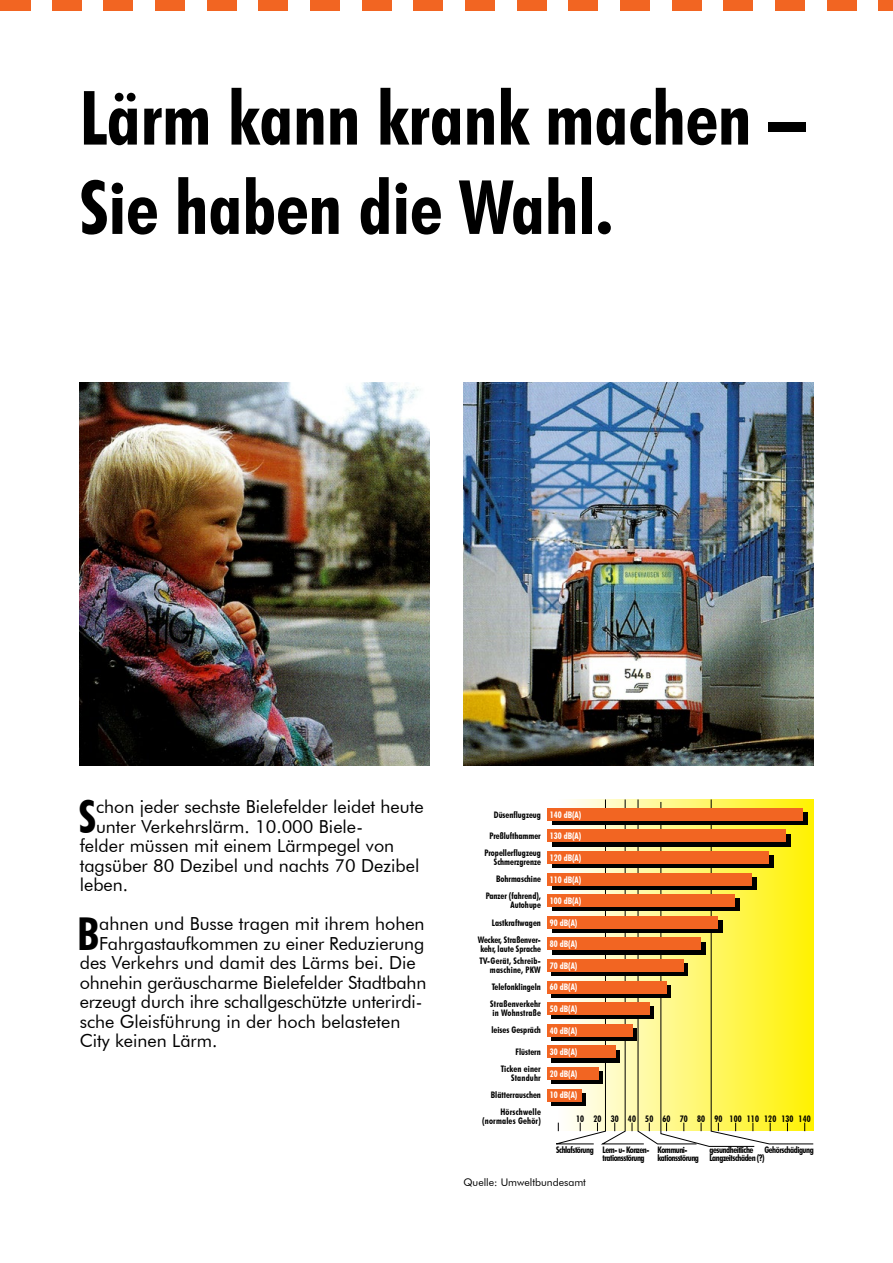
<style>
.page{position:relative;width:893px;height:1263px;background:#fff}
.page>*{position:absolute;margin:0;border:0;box-sizing:border-box;transform-origin:0 0}
.t1{font:700 condensed 75px/89.2px "Futura BT";color:#000}
.t2{font:700 condensed 45.3px "Futura BT";color:#000}
.t3{font:18px "Futura BT";color:#000}
.t4{font:10.5px "Futura BT";color:#000}
.t5{font:700 condensed 9px/9px "Futura BT";color:#000;text-align:right}
.t6{font:700 condensed 9px/9px "Futura BT";letter-spacing:.02em;color:#000;text-align:right}
.t7{font:700 condensed 9px/7.5px "Futura BT";letter-spacing:-.05em;color:#000}
.t8{font:700 condensed 9px "Futura BT";color:#fff}
</style>
<div class="page">
<img style="left:80px;top:383px;width:349px;height:382px">
<img style="left:463px;top:383px;width:350px;height:382px">
<div style="left:104px;top:0;width:29px;height:11px;background:#f26522"></div>
<div style="left:0;top:0;width:30px;height:11px;background:#f26522"></div>
<div style="left:52px;top:0;width:30px;height:11px;background:#f26522"></div>
<div style="left:155px;top:0;width:30px;height:11px;background:#f26522"></div>
<div style="left:207px;top:0;width:30px;height:11px;background:#f26522"></div>
<div style="left:258px;top:0;width:30px;height:11px;background:#f26522"></div>
<div style="left:310px;top:0;width:30px;height:11px;background:#f26522"></div>
<div style="left:362px;top:0;width:30px;height:11px;background:#f26522"></div>
<div style="left:413px;top:0;width:30px;height:11px;background:#f26522"></div>
<div style="left:465px;top:0;width:30px;height:11px;background:#f26522"></div>
<div style="left:517px;top:0;width:29px;height:11px;background:#f26522"></div>
<div style="left:568px;top:0;width:30px;height:11px;background:#f26522"></div>
<div style="left:620px;top:0;width:30px;height:11px;background:#f26522"></div>
<div style="left:672px;top:0;width:29px;height:11px;background:#f26522"></div>
<div style="left:723px;top:0;width:30px;height:11px;background:#f26522"></div>
<div style="left:775px;top:0;width:30px;height:11px;background:#f26522"></div>
<div style="left:827px;top:0;width:29px;height:11px;background:#f26522"></div>
<div style="left:878px;top:0;width:15px;height:11px;background:#f26522"></div>
<svg style="left:553px;top:799px;width:261px;height:348px;background:#f6ee6a"></svg>
<div style="left:552px;top:812px;width:255px;height:13px;background:#000"></div>
<svg style="left:552px;top:1093px;width:34px;height:13px"></svg>
<div style="left:552px;top:1071px;width:51px;height:13px;background:#000"></div>
<div style="left:552px;top:1050px;width:68px;height:12px;background:#000"></div>
<div style="left:552px;top:1028px;width:85px;height:13px;background:#000"></div>
<div style="left:552px;top:1006px;width:102px;height:13px;background:#000"></div>
<svg style="left:552px;top:985px;width:119px;height:13px"></svg>
<div style="left:552px;top:963px;width:136px;height:13px;background:#000"></div>
<div style="left:552px;top:942px;width:153px;height:12px;background:#000"></div>
<div style="left:552px;top:920px;width:170px;height:13px;background:#000"></div>
<div style="left:552px;top:898px;width:187px;height:13px;background:#000"></div>
<svg style="left:552px;top:877px;width:204px;height:13px"></svg>
<div style="left:552px;top:855px;width:221px;height:13px;background:#000"></div>
<div style="left:552px;top:834px;width:238px;height:12px;background:#000"></div>
<div style="left:548px;top:808px;width:255px;height:13px;background:#f26522"></div>
<div style="left:548px;top:1089px;width:34px;height:12px;background:#f26522"></div>
<div style="left:548px;top:1067px;width:51px;height:13px;background:#f26522"></div>
<div style="left:548px;top:1045px;width:68px;height:13px;background:#f26522"></div>
<div style="left:548px;top:1024px;width:85px;height:13px;background:#f26522"></div>
<div style="left:548px;top:1002px;width:102px;height:13px;background:#f26522"></div>
<div style="left:548px;top:981px;width:119px;height:12px;background:#f26522"></div>
<div style="left:548px;top:959px;width:136px;height:13px;background:#f26522"></div>
<div style="left:548px;top:937px;width:153px;height:13px;background:#f26522"></div>
<div style="left:548px;top:916px;width:170px;height:13px;background:#f26522"></div>
<div style="left:548px;top:894px;width:187px;height:13px;background:#f26522"></div>
<div style="left:548px;top:873px;width:204px;height:12px;background:#f26522"></div>
<div style="left:548px;top:851px;width:221px;height:13px;background:#f26522"></div>
<div style="left:548px;top:829px;width:238px;height:13px;background:#f26522"></div>
<h1 class="t1" style="left:80px;top:73px;width:727px">Lärm kann krank machen –<br>Sie haben die Wahl.</h1>
<h2 class="t2" style="left:79px;top:789px;width:19px">S</h2>
<p class="t3" style="left:96px;top:796px;width:329px">chon jeder sechste Bielefelder leidet heute</p>
<p class="t3" style="left:96px;top:815px;width:269px">unter Verkehrslärm. 10.000 Biele-</p>
<p class="t3" style="left:80px;top:835px;width:316px">felder müssen mit einem Lärmpegel von</p>
<p class="t3" style="left:80px;top:854px;width:341px">tagsüber 80 Dezibel und nachts 70 Dezibel</p>
<p class="t3" style="left:80px;top:874px;width:50px">leben.</p>
<h2 class="t2" style="left:77px;top:906px;width:24px">B</h2>
<p class="t3" style="left:99px;top:913px;width:327px">ahnen und Busse tragen mit ihrem hohen</p>
<p class="t3" style="left:99px;top:932px;width:327px">Fahrgastaufkommen zu einer Reduzierung</p>
<p class="t3" style="left:80px;top:952px;width:337px">des Verkehrs und damit des Lärms bei. Die</p>
<p class="t3" style="left:80px;top:971px;width:348px">ohnehin geräuscharme Bielefelder Stadtbahn</p>
<p class="t3" style="left:80px;top:991px;width:344px">erzeugt durch ihre schallgeschützte unterirdi-</p>
<p class="t3" style="left:80px;top:1010px;width:322px">sche Gleisführung in der hoch belasteten</p>
<p class="t3" style="left:80px;top:1030px;width:139px">City keinen Lärm.</p>
<p class="t5" style="left:494px;top:810px;width:49px">Düsenflugzeug</p>
<p class="t5" style="left:489px;top:831px;width:53px">Preßlufthammer</p>
<p class="t5" style="left:496px;top:874px;width:46px">Bohrmaschine</p>
<p class="t5" style="left:492px;top:918px;width:50px">Lastkraftwagen</p>
<p class="t8" style="left:550px;top:809px;width:33px">140 dB(A)</p>
<p class="t8" style="left:550px;top:831px;width:33px">130 dB(A)</p>
<p class="t5" style="left:484px;top:848px;width:58px">Propellerflugzeug<br>Schmerzgrenze</p>
<p class="t5" style="left:486px;top:892px;width:57px">Panzer (fahrend),<br>Autohupe</p>
<p class="t5" style="left:478px;top:935px;width:65px;text-align:left">Wecker, Straßenver&shy;kehr, laute Sprache</p>
<p class="t6" style="left:479px;top:956px;width:63px">TV-Gerät, Schreib&shy;maschine, PKW</p>
<p class="t6" style="left:490px;top:999px;width:52px;text-align:left">Straßenverkehr in Wohnstraße</p>
<p class="t8" style="left:550px;top:852px;width:33px">120 dB(A)</p>
<p class="t8" style="left:550px;top:874px;width:33px">110 dB(A)</p>
<p class="t8" style="left:550px;top:895px;width:33px">100 dB(A)</p>
<p class="t8" style="left:550px;top:917px;width:29px">90 dB(A)</p>
<p class="t8" style="left:550px;top:939px;width:29px">80 dB(A)</p>
<p class="t8" style="left:550px;top:960px;width:29px">70 dB(A)</p>
<p class="t5" style="left:492px;top:982px;width:51px">Telefonklingeln</p>
<p class="t5" style="left:491px;top:1026px;width:51px">leises Gespräch</p>
<p class="t5" style="left:515px;top:1047px;width:27px">Flüstern</p>
<p class="t5" style="left:491px;top:1090px;width:52px">Blätterrauschen</p>
<p class="t8" style="left:550px;top:982px;width:29px">60 dB(A)</p>
<p class="t8" style="left:550px;top:1003px;width:29px">50 dB(A)</p>
<p class="t8" style="left:550px;top:1025px;width:29px">40 dB(A)</p>
<p class="t8" style="left:550px;top:1046px;width:29px">30 dB(A)</p>
<p class="t6" style="left:501px;top:1064px;width:42px">Ticken einer<br>Standuhr</p>
<p class="t6" style="left:482px;top:1107px;width:60px">Hörschwelle (normales Gehör)</p>
<p class="t6" style="left:576px;top:1114px;width:236px">10 20 30 40 50 60 70 80 90 100 110 120 130 140</p>
<p class="t8" style="left:550px;top:1068px;width:29px">20 dB(A)</p>
<p class="t8" style="left:550px;top:1090px;width:29px">10 dB(A)</p>
<p class="t7" style="left:603px;top:1146px;width:48px;text-indent:-46px">Schlafstörung Lern- u- Konzen&shy;trationsstörung</p>
<p class="t7" style="left:657px;top:1146px;width:43px">Kommuni&shy;kationsstörung</p>
<p class="t7" style="left:709px;top:1146px;width:57px">gesundheitliche<br>Langzeitschäden (?)</p>
<p class="t7" style="left:764px;top:1146px;width:51px">Gehörschädigung</p>
<p class="t4" style="left:463px;top:1176px;width:124px">Quelle: Umweltbundesamt</p>
</div>
